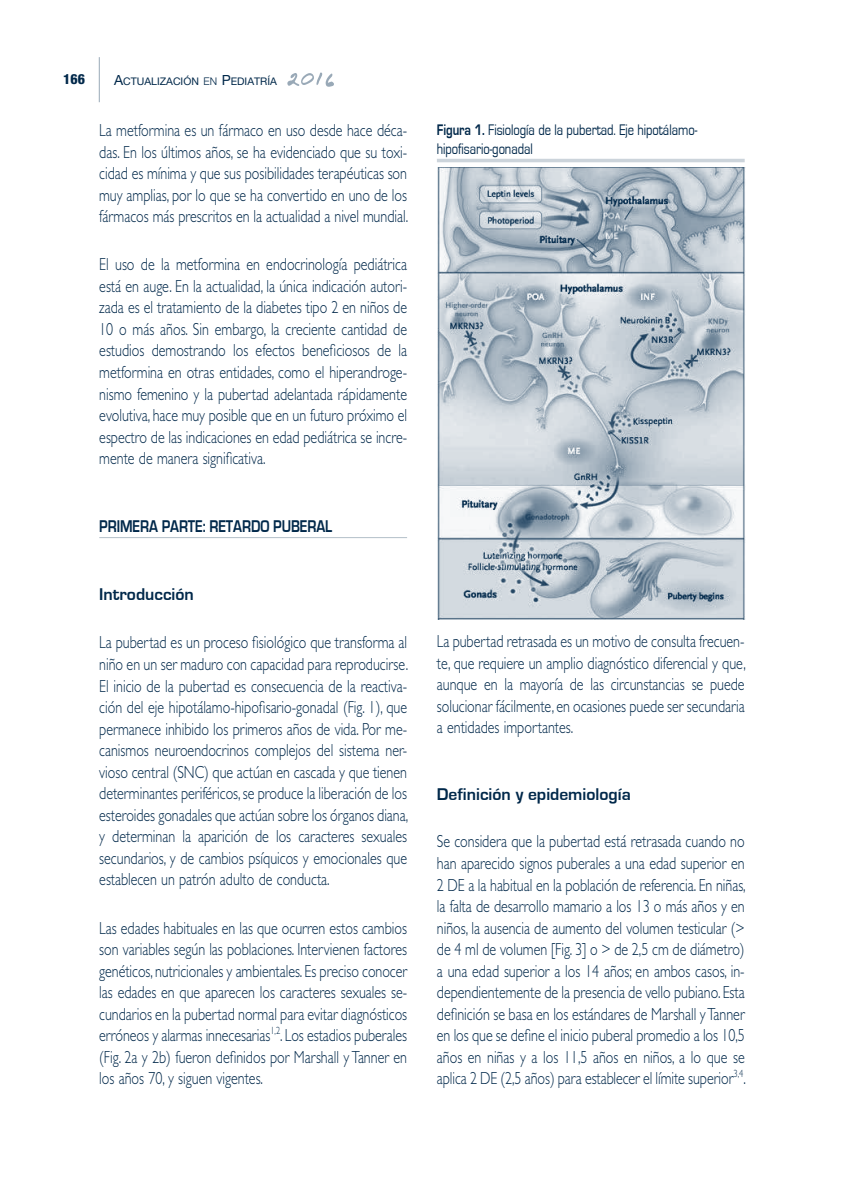
<style>
.page{position:relative;width:844px;height:1191px;background:#fff}
.page>*{position:absolute;margin:0;border:0;box-sizing:border-box;transform-origin:0 0}
.t1{font:300 17.5px/21.5px "Gill Sans Std";color:#00284a;text-align:justify;scale:.8 1}
.t2{font:700 17.5px "Eurostile";color:#00284a}
.t3{font:700 17.5px "Eurostile";color:#00284a;scale:.8 1}
.t4{font:15.75px/19.2px "Eurostile";letter-spacing:-.005em;color:#00284a;scale:.8 1}
.t5{font:800 condensed 14px "Helvetica Neue LT Std";color:#00284a}
.t6{font:10.5px "Helvetica Neue LT Std";color:#00284a}
.s1{font-size:14px}
.s2{font-family:"Helvetica Neue";font-weight:300}
.s3{font-weight:700}
</style>
<div class="page">
<hr style="left:99px;top:57px;width:1px;height:45px;background:#99a9b7">
<svg style="left:287px;top:73px;width:47px;height:14px"></svg>
<hr style="left:99px;top:537px;width:308px;height:1px;background:#b3bfc9">
<img style="left:437px;top:168px;width:308px;height:452px">
<hr style="left:437px;top:159px;width:307px;height:3px;background:#ccd4db">
<p class="t5" style="left:63px;top:71px;width:23px">166</p>
<p class="t6" style="left:114px;top:75px;width:164px"><span class="s1">A</span>CTUALIZACIÓN <span class="s2">en</span> <span class="s1">P</span>EDIATRÍA</p>
<p class="t1" style="left:99px;top:120px;width:387px">La metformina es un fármaco en uso desde hace déca&shy;das. En los últimos años, se ha evidenciado que su toxi&shy;cidad es mínima y que sus posibilidades terapéuticas son muy amplias, por lo que se ha convertido en uno de los fármacos más prescritos en la actualidad a nivel mundial.</p>
<p class="t1" style="left:99px;top:254px;width:386px">El uso de la metformina en endocrinología pediátrica está en auge. En la actualidad, la única indicación autori&shy;zada es el tratamiento de la diabetes tipo 2 en niños de 10 o más años. Sin embargo, la creciente cantidad de estudios demostrando los efectos beneficiosos de la metformina en otras entidades, como el hiperandroge&shy;nismo femenino y la pubertad adelantada rápidamente evolutiva, hace muy posible que en un futuro próximo el espectro de las indicaciones en edad pediátrica se incre&shy;mente de manera significativa.</p>
<p class="t3" style="left:99px;top:517px;width:292px">PRIMERA PARTE: RETARDO PUBERAL</p>
<p class="t2" style="left:99px;top:585px;width:96px">Introducción</p>
<p class="t1" style="left:99px;top:632px;width:387px">La pubertad es un proceso fisiológico que transforma al niño en un ser maduro con capacidad para reproducirse.<br>El inicio de la pubertad es consecuencia de la reactiva&shy;ción del eje hipotálamo-hipofisario-gonadal (Fig. 1), que permanece inhibido los primeros años de vida. Por me&shy;canismos neuroendocrinos complejos del sistema ner&shy;vioso central (SNC) que actúan en cascada y que tienen determinantes periféricos, se produce la liberación de los esteroides gonadales que actúan sobre los órganos diana, y determinan la aparición de los caracteres sexuales secundarios, y de cambios psíquicos y emocionales que establecen un patrón adulto de conducta.</p>
<p class="t1" style="left:99px;top:917px;width:386px">Las edades habituales en las que ocurren estos cambios son variables según las poblaciones. Intervienen factores genéticos, nutricionales y ambientales. Es preciso conocer las edades en que aparecen los caracteres sexuales se&shy;cundarios en la pubertad normal para evitar diagnósticos erróneos y alarmas innecesarias<sup>1,2</sup>. Los estadios puberales (Fig. 2a y 2b) fueron definidos por Marshall y Tanner en los años 70, y siguen vigentes.</p>
<p class="t4" style="left:437px;top:120px;width:327px"><span class="s3">Figura 1.</span> Fisiología de la pubertad. Eje hipotálamo&shy;hipofisario-gonadal</p>
<p class="t1" style="left:437px;top:631px;width:387px">La pubertad retrasada es un motivo de consulta frecuen&shy;te, que requiere un amplio diagnóstico diferencial y que, aunque en la mayoría de las circunstancias se puede solucionar fácilmente, en ocasiones puede ser secundaria a entidades importantes.</p>
<p class="t2" style="left:437px;top:785px;width:195px">Definición y epidemiología</p>
<p class="t1" style="left:437px;top:831px;width:387px">Se considera que la pubertad está retrasada cuando no han aparecido signos puberales a una edad superior en 2 DE a la habitual en la población de referencia. En niñas, la falta de desarrollo mamario a los 13 o más años y en niños, la ausencia de aumento del volumen testicular (&gt; de 4 ml de volumen [Fig. 3] o &gt; de 2,5 cm de diámetro) a una edad superior a los 14 años; en ambos casos, in&shy;dependientemente de la presencia de vello pubiano. Esta definición se basa en los estándares de Marshall y Tanner en los que se define el inicio puberal promedio a los 10,5 años en niñas y a los 11,5 años en niños, a lo que se aplica 2 DE (2,5 años) para establecer el límite superior<sup>3,4</sup>.</p>
</div>
